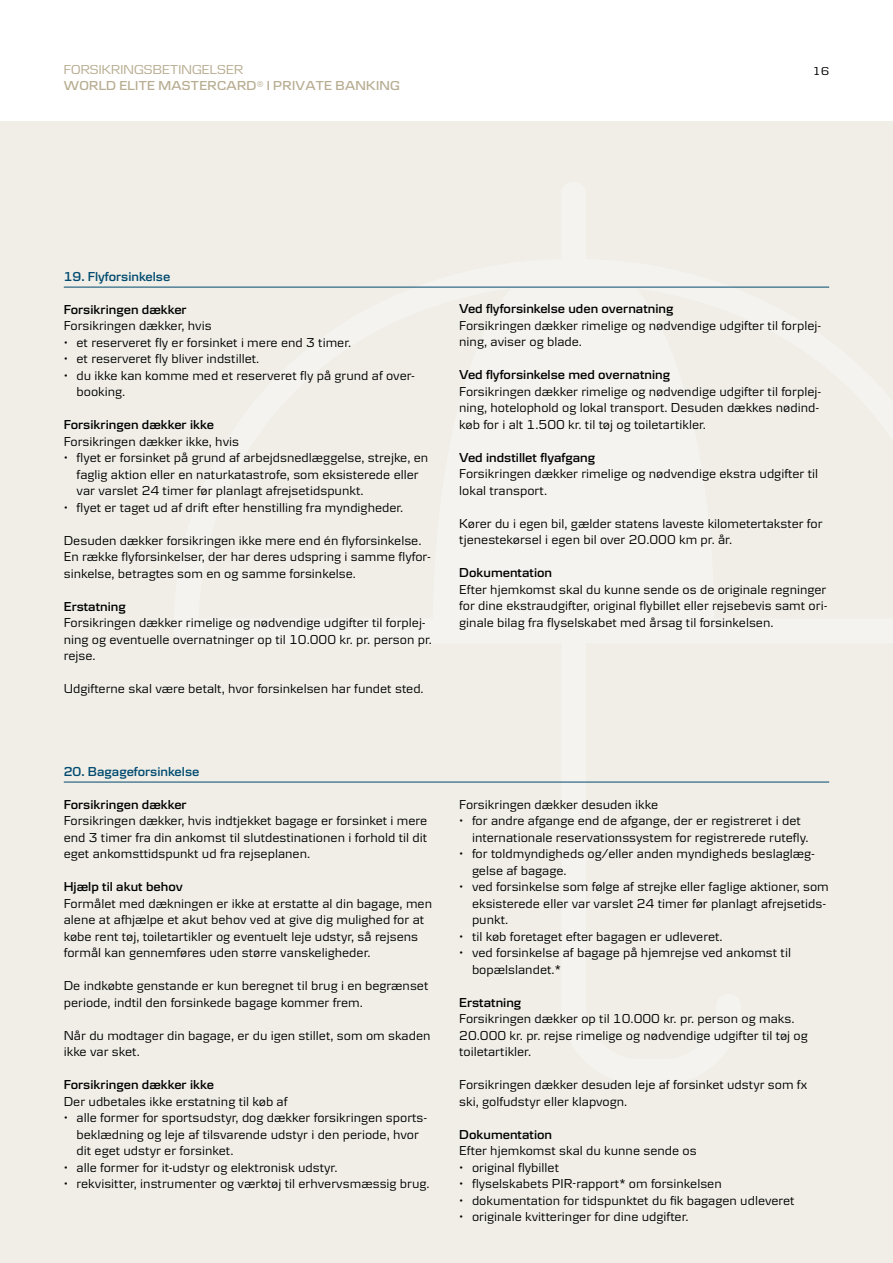
<style>
.page{position:relative;width:893px;height:1263px;background:#fff}
.page>*{position:absolute;margin:0;border:0;box-sizing:border-box;transform-origin:0 0}
.t1{font:13.5px/16.5px "Danske Textv 2";color:#000}
.t2{font:600 13.5px "Danske Textv 2";color:#000}
.t3{font:600 13.5px "Danske Textv 2";color:#004a6f}
.t4{font:600 13.5px "Danske Headline";letter-spacing:.02em;color:#b8ad92}
.t5{font:13.5px "Danske Headline";letter-spacing:.01em;color:#b8ad92}
.t6{font:12px "Danske Headline";color:#000}
</style>
<div class="page">
<div style="left:0;top:121px;width:893px;height:1142px;background:#f0eee7"></div>
<hr style="left:64px;top:287px;width:765px;height:1px;background:#004a6f">
<hr style="left:64px;top:782px;width:765px;height:1px;background:#004a6f">
<p class="t5" style="left:64px;top:62px;width:181px">FORSIKRINGSBETINGELSER</p>
<p class="t6" style="left:813px;top:64px;width:18px">16</p>
<p class="t4" style="left:64px;top:78px;width:338px">WORLD ELITE MASTERCARD<sup>®</sup> I PRIVATE BANKING</p>
<p class="t3" style="left:64px;top:268px;width:108px">19. Flyforsinkelse</p>
<p class="t2" style="left:64px;top:301px;width:125px">Forsikringen dækker</p>
<p class="t1" style="left:64px;top:317px;width:149px">Forsikringen dækker, hvis</p>
<p class="t1" style="left:64px;top:334px;width:289px">• et reserveret fly er forsinket i mere end 3 timer.</p>
<p class="t1" style="left:64px;top:350px;width:197px">• et reserveret fly bliver indstillet.</p>
<p class="t1" style="left:77px;top:367px;width:340px;text-indent:-13px">• du ikke kan komme med et reserveret fly på grund af over&shy;booking.</p>
<p class="t2" style="left:64px;top:417px;width:152px">Forsikringen dækker ikke</p>
<p class="t1" style="left:64px;top:432px;width:177px">Forsikringen dækker ikke, hvis</p>
<p class="t1" style="left:77px;top:449px;width:353px;text-indent:-13px">• flyet er forsinket på grund af arbejdsnedlæggelse, strejke, en faglig aktion eller en naturkatastrofe, som eksisterede eller var varslet 24 timer før planlagt afrejsetidspunkt.</p>
<p class="t1" style="left:64px;top:498px;width:341px">• flyet er taget ud af drift efter henstilling fra myndigheder.</p>
<p class="t1" style="left:64px;top:531px;width:369px">Desuden dækker forsikringen ikke mere end én flyforsinkelse.<br>En række flyforsinkelser, der har deres udspring i samme flyfor&shy;sinkelse, betragtes som en og samme forsinkelse.</p>
<p class="t2" style="left:64px;top:598px;width:64px">Erstatning</p>
<p class="t1" style="left:64px;top:614px;width:370px">Forsikringen dækker rimelige og nødvendige udgifter til forplej&shy;ning og eventuelle overnatninger op til 10.000 kr. pr. person pr. rejse.</p>
<p class="t1" style="left:64px;top:680px;width:361px">Udgifterne skal være betalt, hvor forsinkelsen har fundet sted.</p>
<p class="t2" style="left:459px;top:301px;width:216px">Ved flyforsinkelse uden overnatning</p>
<p class="t1" style="left:459px;top:317px;width:363px">Forsikringen dækker rimelige og nødvendige udgifter til forplej&shy;ning, aviser og blade.</p>
<p class="t2" style="left:459px;top:367px;width:212px">Ved flyforsinkelse med overnatning</p>
<p class="t1" style="left:459px;top:383px;width:363px">Forsikringen dækker rimelige og nødvendige udgifter til forplej&shy;ning, hotelophold og lokal transport. Desuden dækkes nødind&shy;køb for i alt 1.500 kr. til tøj og toiletartikler.</p>
<p class="t2" style="left:459px;top:450px;width:137px">Ved indstillet flyafgang</p>
<p class="t1" style="left:459px;top:465px;width:360px">Forsikringen dækker rimelige og nødvendige ekstra udgifter til lokal transport.</p>
<p class="t1" style="left:459px;top:515px;width:365px">Kører du i egen bil, gælder statens laveste kilometertakster for tjenestekørsel i egen bil over 20.000 km pr. år.</p>
<p class="t2" style="left:459px;top:565px;width:94px">Dokumentation</p>
<p class="t1" style="left:459px;top:581px;width:370px;text-align:justify">Efter hjemkomst skal du kunne sende os de originale regninger for dine ekstraudgifter, original flybillet eller rejsebevis samt ori&shy;ginale bilag fra flyselskabet med årsag til forsinkelsen.</p>
<p class="t3" style="left:64px;top:763px;width:137px">20. Bagageforsinkelse</p>
<p class="t2" style="left:64px;top:796px;width:125px">Forsikringen dækker</p>
<p class="t1" style="left:64px;top:812px;width:365px;text-align:justify">Forsikringen dækker, hvis indtjekket bagage er forsinket i mere end 3 timer fra din ankomst til slutdestinationen i forhold til dit eget ankomsttidspunkt ud fra rejseplanen.</p>
<p class="t2" style="left:64px;top:879px;width:121px">Hjælp til akut behov</p>
<p class="t1" style="left:64px;top:895px;width:370px">Formålet med dækningen er ikke at erstatte al din bagage, men alene at afhjælpe et akut behov ved at give dig mulighed for at købe rent tøj, toiletartikler og eventuelt leje udstyr, så rejsens formål kan gennemføres uden større vanskeligheder.</p>
<p class="t1" style="left:64px;top:977px;width:366px">De indkøbte genstande er kun beregnet til brug i en begrænset periode, indtil den forsinkede bagage kommer frem.</p>
<p class="t1" style="left:64px;top:1026px;width:368px">Når du modtager din bagage, er du igen stillet, som om skaden ikke var sket.</p>
<p class="t2" style="left:64px;top:1077px;width:152px">Forsikringen dækker ikke</p>
<p class="t1" style="left:64px;top:1092px;width:225px">Der udbetales ikke erstatning til køb af</p>
<p class="t1" style="left:77px;top:1109px;width:352px;text-indent:-13px">• alle former for sportsudstyr, dog dækker forsikringen sports&shy;beklædning og leje af tilsvarende udstyr i den periode, hvor dit eget udstyr er forsinket.</p>
<p class="t1" style="left:64px;top:1158px;width:275px">• alle former for it-udstyr og elektronisk udstyr.</p>
<p class="t1" style="left:64px;top:1175px;width:367px">• rekvisitter, instrumenter og værktøj til erhvervsmæssig brug.</p>
<p class="t1" style="left:459px;top:795px;width:200px">Forsikringen dækker desuden ikke</p>
<p class="t1" style="left:472px;top:812px;width:338px;text-indent:-13px">• for andre afgange end de afgange, der er registreret i det internationale reservationssystem for registrerede rutefly.</p>
<p class="t1" style="left:472px;top:845px;width:345px;text-indent:-13px">• for toldmyndigheds og/eller anden myndigheds beslaglæg&shy;gelse af bagage.</p>
<p class="t1" style="left:472px;top:878px;width:358px;text-indent:-13px">• ved forsinkelse som følge af strejke eller faglige aktioner, som eksisterede eller var varslet 24 timer før planlagt afrejsetids&shy;punkt.</p>
<p class="t1" style="left:459px;top:927px;width:265px">• til køb foretaget efter bagagen er udleveret.</p>
<p class="t1" style="left:472px;top:944px;width:321px;text-indent:-13px">• ved forsinkelse af bagage på hjemrejse ved ankomst til bopælslandet.*</p>
<p class="t2" style="left:459px;top:994px;width:64px">Erstatning</p>
<p class="t1" style="left:459px;top:1010px;width:350px">Forsikringen dækker op til 10.000 kr. pr. person og maks.<br>20.000 kr. pr. rejse rimelige og nødvendige udgifter til tøj og toiletartikler.</p>
<p class="t1" style="left:459px;top:1076px;width:350px">Forsikringen dækker desuden leje af forsinket udstyr som fx ski, golfudstyr eller klapvogn.</p>
<p class="t2" style="left:459px;top:1126px;width:94px">Dokumentation</p>
<p class="t1" style="left:459px;top:1142px;width:239px">Efter hjemkomst skal du kunne sende os</p>
<p class="t1" style="left:459px;top:1158px;width:101px">• original flybillet</p>
<p class="t1" style="left:459px;top:1175px;width:264px">• flyselskabets PIR-rapport* om forsinkelsen</p>
<p class="t1" style="left:459px;top:1191px;width:337px">• dokumentation for tidspunktet du fik bagagen udleveret</p>
<p class="t1" style="left:459px;top:1208px;width:231px">• originale kvitteringer for dine udgifter.</p>
</div>
